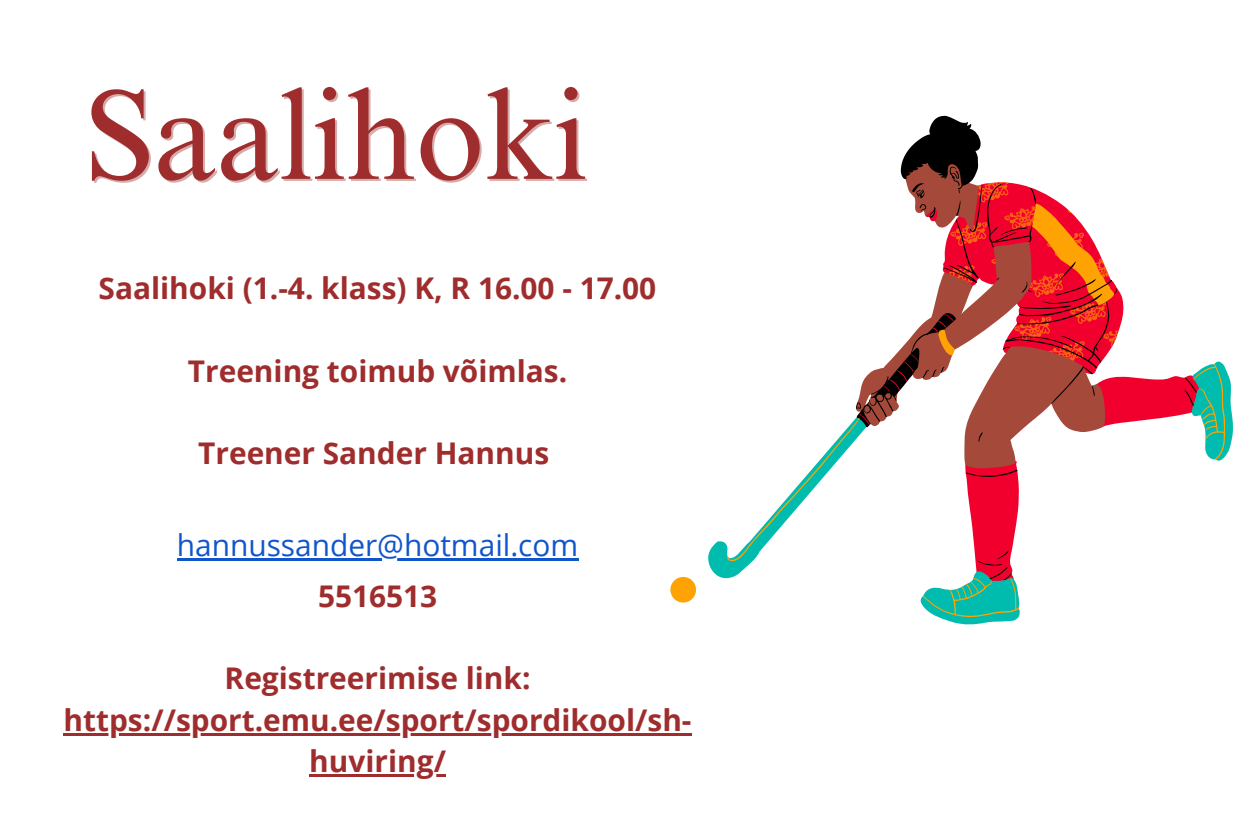
<style>
.page{position:relative;width:1260px;height:840px;background:#fff}
.page>*{position:absolute;margin:0;border:0;box-sizing:border-box;transform-origin:0 0}
.t1{font:127.66px "Times NRMT Pro";letter-spacing:-.01em;color:#9f2d2d}
.t2{font:700 29.84px/41.3px "Open Sans";color:#9f2d2d;text-align:center}
.t3{font:29.84px "Open Sans";color:#15c}
</style>
<div class="page">
<svg style="left:938px;top:367px;width:295px;height:258px"></svg>
<svg style="left:670px;top:361px;width:555px;height:256px"></svg>
<svg style="left:856px;top:116px;width:341px;height:465px"></svg>
<hr style="left:177px;top:558px;width:402px;height:3px;background:#15c">
<hr style="left:64px;top:733px;width:628px;height:2px;background:#9f2d2d">
<hr style="left:309px;top:774px;width:137px;height:3px;background:#9f2d2d">
<h1 class="t1" style="left:84px;top:87px;width:506px">Saalihoki</h1>
<p class="t2" style="left:99px;top:267px;width:559px">Saalihoki (1.-4. klass) K, R 16.00 - 17.00</p>
<h2 class="t2" style="left:188px;top:349px;width:381px">Treening toimub võimlas.</h2>
<h2 class="t2" style="left:198px;top:432px;width:353px">Treener Sander Hannus</h2>
<h2 class="t3" style="left:177px;top:524px;width:403px">hannussander@hotmail.com</h2>
<p class="t2" style="left:318px;top:575px;width:121px">5516513</p>
<p class="t2" style="left:225px;top:657px;width:307px">Registreerimise link:</p>
<h2 class="t2" style="left:64px;top:699px;width:629px">https://sport.emu.ee/sport/spordikool/sh&shy;huviring/</h2>
</div>
